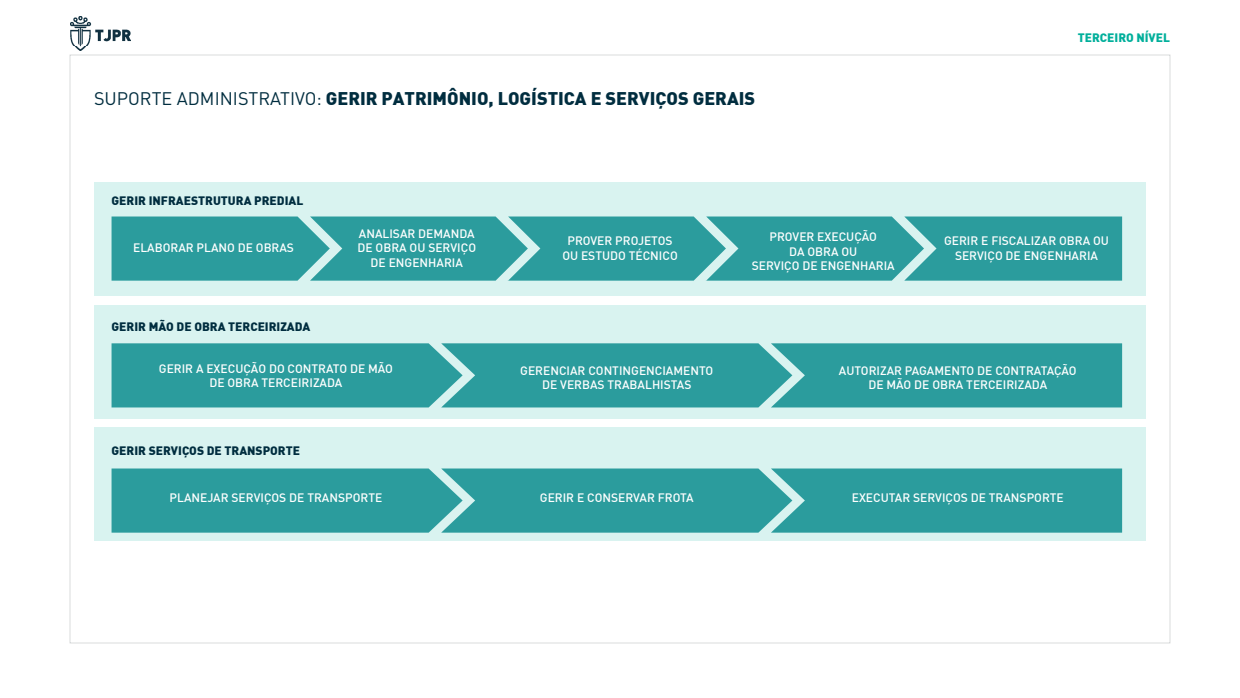
<style>
.page{position:relative;width:1240px;height:698px;background:#fff}
.page>*{position:absolute;margin:0;border:0;box-sizing:border-box;transform-origin:0 0}
.t1{font:900 18px "DIN";color:#002d3f}
.t2{font:500 12px/14.4px "DIN";color:#fff;text-align:center}
.t3{font:900 12px "DIN";color:#002d3f}
.t4{font:900 12px "DIN";color:#00af9b}
.s1{font-family:"DIN Pro";font-weight:400}
</style>
<div class="page">
<img style="left:70px;top:16px;width:61px;height:34px">
<div style="left:94px;top:305px;width:1052px;height:113px;background:#d9f3f0"></div>
<div style="left:94px;top:182px;width:1052px;height:113px;background:#d9f3f0"></div>
<div style="left:94px;top:428px;width:1052px;height:113px;background:#d9f3f0"></div>
<div style="left:112px;top:469px;width:1010px;height:64px;background:#2b9c9d"></div>
<div style="left:112px;top:343px;width:1010px;height:64px;background:#2b9c9d"></div>
<svg style="left:112px;top:217px;width:1010px;height:64px;background:#34a0a1"></svg>
<h1 class="t1" style="left:94px;top:86px;width:663px"><span class="s1">SUPORTE ADMINISTRATIVO:</span> GERIR PATRIMÔNIO, LOGÍSTICA E SERVIÇOS GERAIS</h1>
<p class="t3" style="left:112px;top:192px;width:193px">GERIR INFRAESTRUTURA PREDIAL</p>
<p class="t4" style="left:1078px;top:29px;width:94px">TERCEIRO NÍVEL</p>
<p class="t2" style="left:358px;top:226px;width:120px">ANALISAR DEMANDA<br>DE OBRA OU SERVIÇO<br>DE ENGENHARIA</p>
<p class="t2" style="left:752px;top:229px;width:145px">PROVER EXECUÇÃO<br>DA OBRA OU<br>SERVIÇO DE ENGENHARIA</p>
<p class="t2" style="left:133px;top:240px;width:162px">ELABORAR PLANO DE OBRAS</p>
<p class="t2" style="left:562px;top:233px;width:117px">PROVER PROJETOS<br>OU ESTUDO TÉCNICO</p>
<p class="t2" style="left:944px;top:233px;width:166px">GERIR E FISCALIZAR OBRA OU<br>SERVIÇO DE ENGENHARIA</p>
<p class="t3" style="left:112px;top:319px;width:200px">GERIR MÃO DE OBRA TERCEIRIZADA</p>
<p class="t2" style="left:159px;top:361px;width:236px">GERIR A EXECUÇÃO DO CONTRATO DE MÃO<br>DE OBRA TERCEIRIZADA</p>
<p class="t3" style="left:112px;top:442px;width:190px">GERIR SERVIÇOS DE TRANSPORTE</p>
<p class="t2" style="left:170px;top:490px;width:214px">PLANEJAR SERVIÇOS DE TRANSPORTE</p>
<p class="t2" style="left:520px;top:363px;width:195px">GERENCIAR CONTINGENCIAMENTO<br>DE VERBAS TRABALHISTAS</p>
<p class="t2" style="left:540px;top:490px;width:155px">GERIR E CONSERVAR FROTA</p>
<p class="t2" style="left:839px;top:363px;width:239px">AUTORIZAR PAGAMENTO DE CONTRATAÇÃO<br>DE MÃO DE OBRA TERCEIRIZADA</p>
<p class="t2" style="left:852px;top:490px;width:214px">EXECUTAR SERVIÇOS DE TRANSPORTE</p>
</div>
